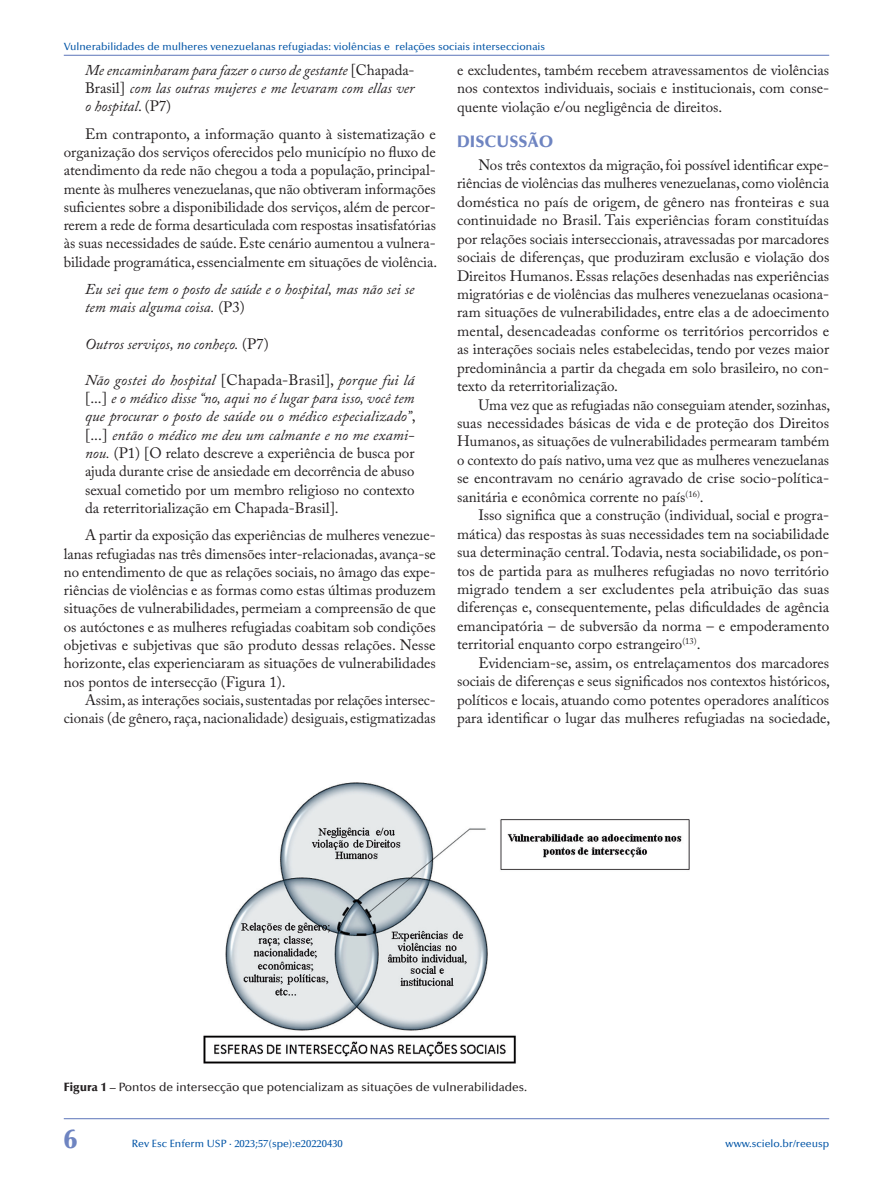
<style>
.page{position:relative;width:893px;height:1191px;background:#fff}
.page>*{position:absolute;margin:0;border:0;box-sizing:border-box;transform-origin:0 0}
.t1{font:900 27px "Optima LT";color:#6e84c1}
.Sub1{font:900 16.5px "Optima LT";color:#6e84c1}
.Texto{font:15px/18.5px "Adobe Caslon Pro";color:#231f20;text-align:justify}
.EXT_M{font:15px/18.3px "Adobe Caslon Pro";color:#231f20;text-align:justify}
.EXT_M-2{font:italic 15px/18.3px "Adobe Caslon Pro";color:#231f20;text-align:justify}
.Titulo_Tabela___Lege{font:500 12px "Optima LT";color:#231f20}
.t2{font:500 10.5px "Optima LT";color:#0154a6}
.s1{font-style:normal}
.s2{font-style:italic}
.s3{font-weight:900}
</style>
<div class="page">
<hr style="left:64px;top:1118px;width:765px;height:1px;background:#6e84c1">
<hr style="left:64px;top:55px;width:765px;height:1px;background:#6e84c1">
<img style="left:203px;top:782px;width:486px;height:281px">
<p class="t2" style="left:64px;top:40px;width:483px">Vulnerabilidades de mulheres venezuelanas refugiadas: violências e relações sociais interseccionais</p>
<p class="EXT_M-2" style="left:85px;top:60px;width:331px">Me encaminharam para fazer o curso de gestante <span class="s1">[Chapada-Brasil]</span> com las outras mujeres e me levaram com ellas ver o hospital<span class="s1">. (P7)</span></p>
<p class="Texto" style="left:64px;top:124px;width:375px;text-indent:21px">Em contraponto, a informação quanto à sistematização e organização dos serviços oferecidos pelo município no fluxo de atendimento da rede não chegou a toda a população, principal&shy;mente às mulheres venezuelanas, que não obtiveram informações suficientes sobre a disponibilidade dos serviços, além de percor&shy;rerem a rede de forma desarticulada com respostas insatisfatórias às suas necessidades de saúde. Este cenário aumentou a vulnera&shy;bilidade programática, essencialmente em situações de violência.</p>
<p class="EXT_M-2" style="left:85px;top:280px;width:331px">Eu sei que tem o posto de saúde e o hospital, mas não sei se tem mais alguma coisa. <span class="s1">(P3)</span></p>
<p class="EXT_M-2" style="left:85px;top:334px;width:185px">Outros serviços, no conheço. <span class="s1">(P7)</span></p>
<p class="EXT_M" style="left:85px;top:370px;width:332px"><span class="s2">Não gostei do hospital</span> [Chapada-Brasil], <span class="s2">porque fui lá </span>[...] <span class="s2">e o médico disse “no, aqui no é lugar para isso, você tem que procurar o posto de saúde ou o médico especializado”</span>, [...] <span class="s2">então o médico me deu um calmante e no me exami&shy;nou.</span> (P1) [O relato descreve a experiência de busca por ajuda durante crise de ansiedade em decorrência de abuso sexual cometido por um membro religioso no contexto da reterritorialização em Chapada-Brasil].</p>
<p class="Texto" style="left:64px;top:526px;width:374px;text-indent:21px">A partir da exposição das experiências de mulheres venezue&shy;lanas refugiadas nas três dimensões inter-relacionadas, avança-se no entendimento de que as relações sociais, no âmago das expe&shy;riências de violências e as formas como estas últimas produzem situações de vulnerabilidades, permeiam a compreensão de que os autóctones e as mulheres refugiadas coabitam sob condições objetivas e subjetivas que são produto dessas relações. Nesse horizonte, elas experienciaram as situações de vulnerabilidades nos pontos de intersecção (Figura 1).</p>
<p class="Texto" style="left:64px;top:690px;width:374px;text-align:right">Assim, as interações sociais, sustentadas por relações intersec&shy;cionais (de gênero, raça, nacionalidade) desiguais, estigmatizadas</p>
<p class="Texto" style="left:457px;top:60px;width:374px">e excludentes, também recebem atravessamentos de violências nos contextos individuais, sociais e institucionais, com conse&shy;quente violação e/ou negligência de direitos.</p>
<p class="Sub1" style="left:457px;top:132px;width:98px">DISCUSSÃO</p>
<p class="Texto" style="left:457px;top:155px;width:374px;text-indent:21px">Nos três contextos da migração, foi possível identificar expe&shy;riências de violências das mulheres venezuelanas, como violência doméstica no país de origem, de gênero nas fronteiras e sua continuidade no Brasil. Tais experiências foram constituídas por relações sociais interseccionais, atravessadas por marcadores sociais de diferenças, que produziram exclusão e violação dos Direitos Humanos. Essas relações desenhadas nas experiências migratórias e de violências das mulheres venezuelanas ocasiona&shy;ram situações de vulnerabilidades, entre elas a de adoecimento mental, desencadeadas conforme os territórios percorridos e as interações sociais neles estabelecidas, tendo por vezes maior predominância a partir da chegada em solo brasileiro, no con&shy;texto da reterritorialização.</p>
<p class="Texto" style="left:457px;top:395px;width:375px;text-indent:21px">Uma vez que as refugiadas não conseguiam atender, sozinhas, suas necessidades básicas de vida e de proteção dos Direitos Humanos, as situações de vulnerabilidades permearam também o contexto do país nativo, uma vez que as mulheres venezuelanas se encontravam no cenário agravado de crise socio-política&shy;sanitária e econômica corrente no país<sup>(16)</sup>.</p>
<p class="Texto" style="left:457px;top:506px;width:374px;text-indent:21px">Isso significa que a construção (individual, social e progra&shy;mática) das respostas às suas necessidades tem na sociabilidade sua determinação central. Todavia, nesta sociabilidade, os pon&shy;tos de partida para as mulheres refugiadas no novo território migrado tendem a ser excludentes pela atribuição das suas diferenças e, consequentemente, pelas dificuldades de agência emancipatória – de subversão da norma – e empoderamento territorial enquanto corpo estrangeiro<sup>(13)</sup>.</p>
<p class="Texto" style="left:457px;top:653px;width:375px;text-indent:21px">Evidenciam-se, assim, os entrelaçamentos dos marcadores sociais de diferenças e seus significados nos contextos históricos, políticos e locais, atuando como potentes operadores analíticos para identificar o lugar das mulheres refugiadas na sociedade,</p>
<p class="Titulo_Tabela___Lege" style="left:64px;top:1080px;width:465px"><span class="s3">Figura 1</span> – Pontos de intersecção que potencializam as situações de vulnerabilidades.</p>
<h1 class="t1" style="left:64px;top:1123px;width:15px">6</h1>
<p class="t2" style="left:726px;top:1137px;width:105px">www.scielo.br/reeusp</p>
<p class="t2" style="left:132px;top:1137px;width:213px">Rev Esc Enferm USP · 2023;57(spe):e20220430</p>
</div>
